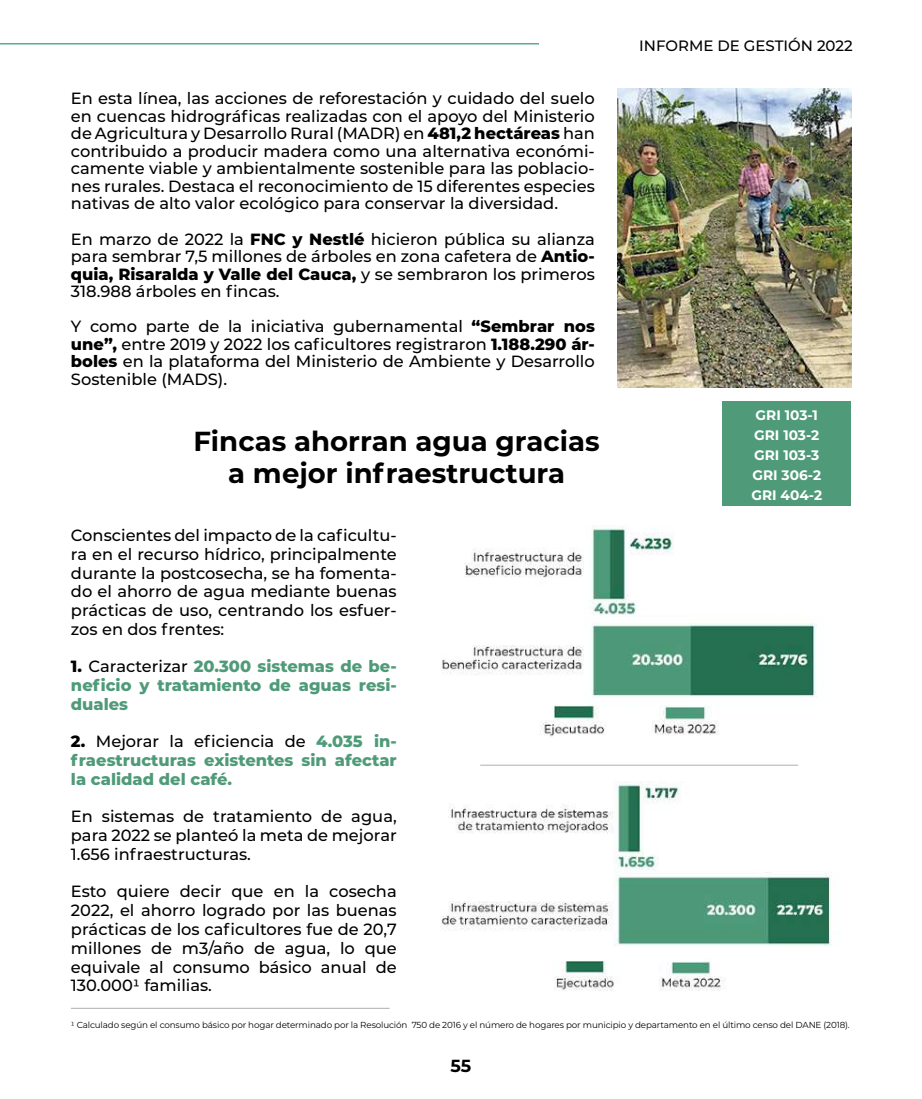
<style>
.page{position:relative;width:922px;height:1099px;background:#fff}
.page>*{position:absolute;margin:0;border:0;box-sizing:border-box;transform-origin:0 0}
.t1{font:700 27.5px/32.5px "Montserrat";color:#000;text-align:center}
.t2{font:700 17.5px "Montserrat";color:#000}
.t3{font:500 16.25px/18.8px "Montserrat";color:#000;text-align:justify}
.t4{font:800 16.25px/18.8px "Montserrat";color:#4f9b79;text-align:justify}
.t5{font:500 15px "Montserrat";color:#000}
.t6{font:700 13.75px/20px "Montserrat";color:#fff;text-align:center}
.t7{font:8.75px "Montserrat";letter-spacing:-.015em;color:#000}
.s1{font-weight:800}
.s2{color:#000}
.s3{font-weight:500;color:#000}
</style>
<div class="page">
<hr style="left:0;top:43px;width:539px;height:1px;background:#3c9b76">
<img style="left:442px;top:525px;width:375px;height:212px">
<img style="left:441px;top:781px;width:398px;height:210px">
<img style="left:617px;top:89px;width:233px;height:298px">
<div style="left:722px;top:401px;width:128px;height:105px;background:#4f9b79"></div>
<hr style="left:71px;top:1007px;width:318px;height:1px;background:#afafb4">
<hr style="left:480px;top:764px;width:318px;height:1px;background:#afafb4">
<p class="t3" style="left:71px;top:89px;width:525px;line-height:17.5px">En esta línea, las acciones de reforestación y cuidado del suelo en cuencas hidrográficas realizadas con el apoyo del Ministerio de Agricultura y Desarrollo Rural (MADR) en <span class="s1">481,2 hectáreas</span> han contribuido a producir madera como una alternativa económi&shy;camente viable y ambientalmente sostenible para las poblacio&shy;nes rurales. Destaca el reconocimiento de 15 diferentes especies nativas de alto valor ecológico para conservar la diversidad.</p>
<p class="t3" style="left:71px;top:229px;width:525px;line-height:17.5px">En marzo de 2022 la <span class="s1">FNC y Nestlé</span> hicieron pública su alianza para sembrar 7,5 millones de árboles en zona cafetera de <span class="s1">Antio&shy;quia, Risaralda y Valle del Cauca,</span> y se sembraron los primeros 318.988 árboles en fincas.</p>
<p class="t3" style="left:71px;top:317px;width:525px;line-height:17.5px">Y como parte de la iniciativa gubernamental <span class="s1">“Sembrar nos une”,</span> entre 2019 y 2022 los caficultores registraron <span class="s1">1.188.290 ár&shy;boles</span> en la plataforma del Ministerio de Ambiente y Desarrollo Sostenible (MADS).</p>
<h1 class="t1" style="left:194px;top:423px;width:407px">Fincas ahorran agua gracias a mejor infraestructura</h1>
<p class="t3" style="left:71px;top:525px;width:327px">Conscientes del impacto de la caficultu&shy;ra en el recurso hídrico, principalmente durante la postcosecha, se ha fomenta&shy;do el ahorro de agua mediante buenas prácticas de uso, centrando los esfuer&shy;zos en dos frentes:</p>
<p class="t4" style="left:71px;top:656px;width:327px"><span class="s2">1.</span> <span class="s3">Caracterizar</span> 20.300 sistemas de be&shy;neficio y tratamiento de aguas resi&shy;duales</p>
<p class="t4" style="left:71px;top:731px;width:327px"><span class="s2">2.</span> <span class="s3">Mejorar la eficiencia de</span> 4.035 in&shy;fraestructuras existentes sin afectar la calidad del café.</p>
<p class="t3" style="left:71px;top:806px;width:327px">En sistemas de tratamiento de agua, para 2022 se planteó la meta de mejorar 1.656 infraestructuras.</p>
<p class="t3" style="left:71px;top:881px;width:327px">Esto quiere decir que en la cosecha 2022, el ahorro logrado por las buenas prácticas de los caficultores fue de 20,7 millones de m3/año de agua, lo que equivale al consumo básico anual de 130.0001 familias.</p>
<p class="t5" style="left:639px;top:35px;width:215px">INFORME DE GESTIÓN 2022</p>
<p class="t6" style="left:751px;top:405px;width:72px">GRI 103-1<br>GRI 103-2<br>GRI 103-3<br>GRI 306-2<br>GRI 404-2</p>
<p class="t7" style="left:71px;top:1018px;width:780px">1 Calculado según el consumo básico por hogar determinado por la Resolución 750 de 2016 y el número de hogares por municipio y departamento en el último censo del DANE (2018).</p>
<p class="t2" style="left:450px;top:1052px;width:22px">55</p>
</div>
